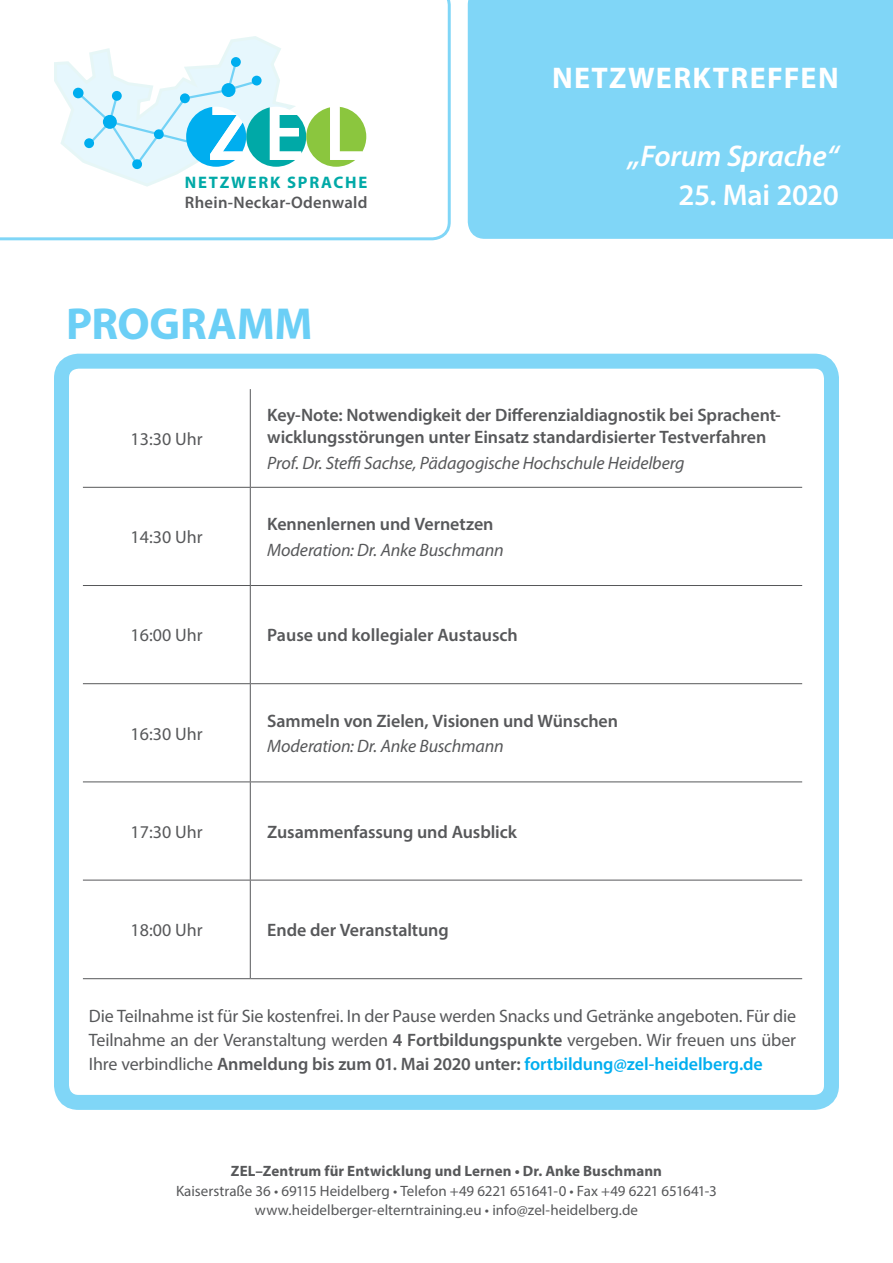
<style>
.page{position:relative;width:893px;height:1263px;background:#fff}
.page>*{position:absolute;margin:0;border:0;box-sizing:border-box;transform-origin:0 0}
.t1{font:700 45px "Myriad Pro";letter-spacing:-.005em;color:#6bcff6}
.t2{font:700 30px "Myriad Pro";letter-spacing:.045em;color:#fff}
.t3{font:italic 600 30px "Myriad Pro";letter-spacing:-.005em;color:#fff}
.t4{font:600 30px "Myriad Pro";letter-spacing:-.015em;color:#fff}
.t5{font:18px/24px "Myriad Pro";letter-spacing:-.005em;color:#57585a;text-align:justify}
.t6{font:600 18px/21.6px "Myriad Pro";letter-spacing:-.005em;color:#57585a}
.t7{font:italic 18px "Myriad Pro";letter-spacing:-.01em;color:#57585a}
.t8{font:600 16.65px/20.1px "Myriad Pro";letter-spacing:.015em;color:#57585a}
.t9{font:15px "Myriad Pro";color:#57585a}
.t10{font:700 15px "Myriad Pro";letter-spacing:.005em;color:#57585a}
.s1{font-weight:700;color:#00a9a7}
.s2{font-weight:600}
.s3{font-weight:600;color:#00aeef}
</style>
<div class="page">
<div style="left:468px;top:0;width:425px;height:239px;background:#80d6f7"></div>
<svg style="left:0;top:0;width:451px;height:240px"></svg>
<svg style="left:54px;top:36px;width:312px;height:151px"></svg>
<div style="left:180px;top:93px;width:10px;height:10px;background:#00aeef;border-radius:50%"></div>
<div style="left:112px;top:91px;width:10px;height:10px;background:#00aeef;border-radius:50%"></div>
<div style="left:231px;top:57px;width:10px;height:10px;background:#00aeef;border-radius:50%"></div>
<div style="left:252px;top:76px;width:10px;height:10px;background:#00aeef;border-radius:50%"></div>
<div style="left:54px;top:354px;width:785px;height:756px;border:15px solid #00aeef;border-radius:17px"></div>
<hr style="left:250px;top:488px;width:1px;height:97px;background:#57585a">
<hr style="left:83px;top:585px;width:167px;height:1px;background:#57585a">
<hr style="left:250px;top:585px;width:552px;height:1px;background:#57585a">
<hr style="left:250px;top:586px;width:1px;height:97px;background:#57585a">
<hr style="left:83px;top:683px;width:167px;height:1px;background:#57585a">
<hr style="left:250px;top:683px;width:552px;height:1px;background:#57585a">
<hr style="left:250px;top:684px;width:1px;height:97px;background:#57585a">
<hr style="left:83px;top:781px;width:167px;height:1px;background:#57585a">
<hr style="left:250px;top:781px;width:552px;height:1px;background:#57585a">
<hr style="left:250px;top:782px;width:1px;height:98px;background:#57585a">
<hr style="left:83px;top:880px;width:167px;height:1px;background:#57585a">
<hr style="left:250px;top:880px;width:552px;height:1px;background:#57585a">
<hr style="left:250px;top:880px;width:1px;height:98px;background:#57585a">
<hr style="left:83px;top:978px;width:167px;height:1px;background:#57585a">
<hr style="left:250px;top:978px;width:552px;height:1px;background:#57585a">
<hr style="left:250px;top:389px;width:1px;height:98px;background:#57585a">
<hr style="left:83px;top:487px;width:167px;height:1px;background:#57585a">
<hr style="left:250px;top:487px;width:552px;height:1px;background:#57585a">
<p class="t8" style="left:185px;top:172px;width:184px"><span class="s1">NETZWERK SPRACHE<br></span>Rhein-Neckar-Odenwald</p>
<p class="t1" style="left:66px;top:295px;width:248px">PROGRAMM</p>
<p class="t2" style="left:552px;top:58px;width:288px">NETZWERKTREFFEN</p>
<p class="t3" style="left:628px;top:137px;width:212px">„Forum Sprache“</p>
<p class="t4" style="left:678px;top:176px;width:162px">25. Mai 2020</p>
<p class="t5" style="left:131px;top:427px;width:74px">13:30 Uhr</p>
<p class="t5" style="left:131px;top:525px;width:74px">14:30 Uhr</p>
<p class="t6" style="left:267px;top:404px;width:515px">Key-Note: Notwendigkeit der Differenzialdiagnostik bei Sprachent&shy;wicklungsstörungen unter Einsatz standardisierter Testverfahren</p>
<p class="t7" style="left:267px;top:451px;width:419px">Prof. Dr. Steffi Sachse, Pädagogische Hochschule Heidelberg</p>
<p class="t6" style="left:267px;top:513px;width:228px">Kennenlernen und Vernetzen</p>
<p class="t7" style="left:267px;top:539px;width:238px">Moderation: Dr. Anke Buschmann</p>
<p class="t5" style="left:131px;top:623px;width:74px">16:00 Uhr</p>
<p class="t6" style="left:267px;top:624px;width:252px">Pause und kollegialer Austausch</p>
<p class="t5" style="left:131px;top:721px;width:74px">16:30 Uhr</p>
<p class="t6" style="left:267px;top:709px;width:352px">Sammeln von Zielen, Visionen und Wünschen</p>
<p class="t7" style="left:267px;top:735px;width:238px">Moderation: Dr. Anke Buschmann</p>
<p class="t5" style="left:131px;top:819px;width:74px">17:30 Uhr</p>
<p class="t6" style="left:267px;top:820px;width:251px">Zusammenfassung und Ausblick</p>
<p class="t5" style="left:131px;top:918px;width:74px">18:00 Uhr</p>
<p class="t6" style="left:267px;top:919px;width:183px">Ende der Veranstaltung</p>
<p class="t5" style="left:89px;top:1004px;width:709px">Die Teilnahme ist für Sie kostenfrei. In der Pause werden Snacks und Getränke angeboten. Für die Teilnahme an der Veranstaltung werden <span class="s2">4 Fortbildungspunkte</span> vergeben. Wir freuen uns über Ihre verbindliche <span class="s2">Anmeldung bis zum 01. Mai 2020 unter:</span> <span class="s3">fortbildung@zel-heidelberg.de</span></p>
<p class="t10" style="left:231px;top:1161px;width:433px">ZEL–Zentrum für Entwicklung und Lernen • Dr. Anke Buschmann</p>
<p class="t9" style="left:176px;top:1182px;width:542px">Kaiserstraße 36 • 69115 Heidelberg • Telefon +49 6221 651641-0 • Fax +49 6221 651641-3</p>
<p class="t9" style="left:255px;top:1201px;width:385px">www.heidelberger-elterntraining.eu • info@zel-heidelberg.de</p>
</div>
